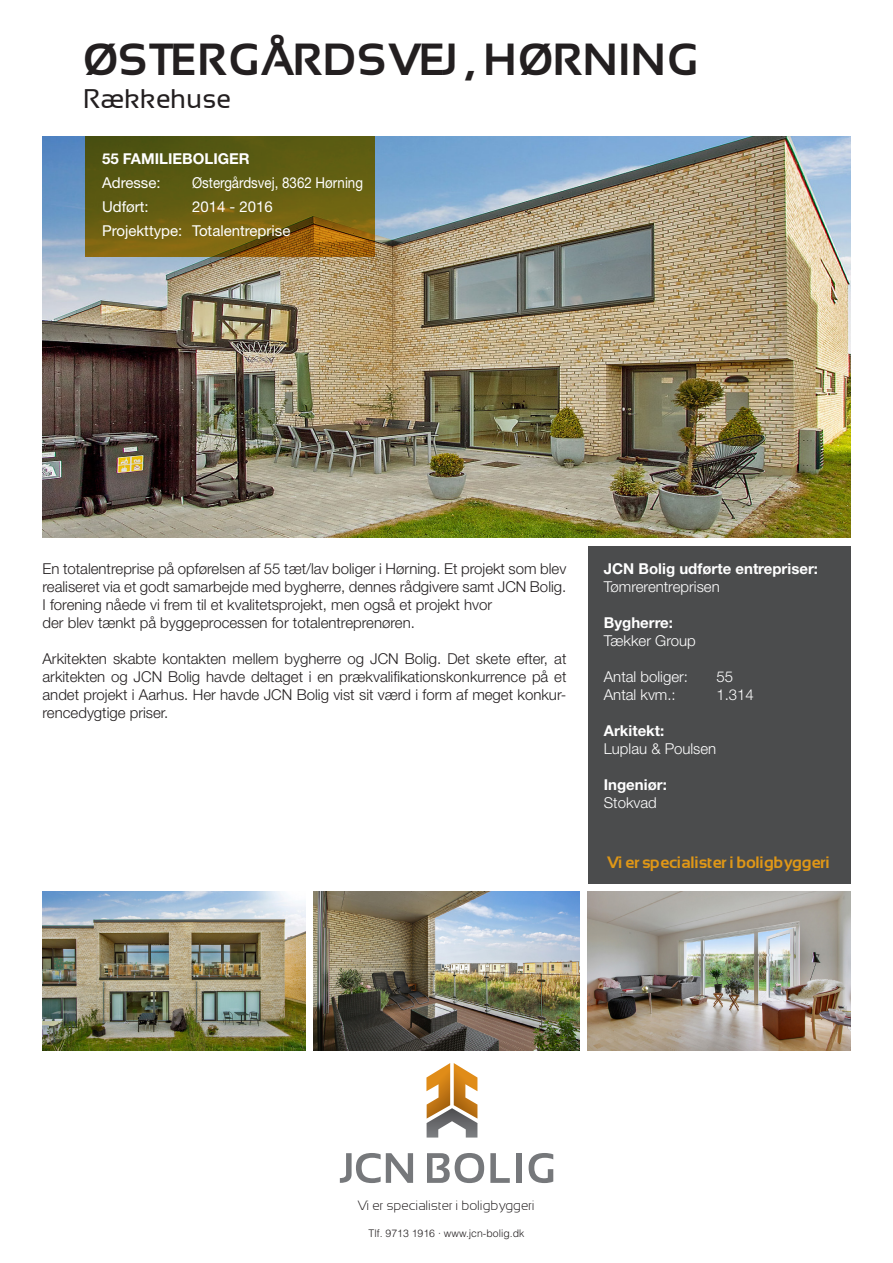
<style>
.page{position:relative;width:893px;height:1263px;background:#fff}
.page>*{position:absolute;margin:0;border:0;box-sizing:border-box;transform-origin:0 0}
.t1{font:700 45px "Sansation";color:#231f20}
.t2{font:27px "Sansation";color:#231f20}
.t3{font:700 16.5px "Sansation";color:#df9717}
.t4{font:300 15px/18px "Helvetica Neue LT Std";color:#231f20;text-align:justify}
.t5{font:300 15px "Helvetica Neue LT Std";color:#fff}
.t6{font:700 15px "Helvetica Neue LT Std";color:#fff}
.t7{font:15px "Helvetica Neue LT Std";color:#fff}
.t8{font:15px "Helvetica Neue LT Std";color:#fff;scale:.89 1}
.t9{font:300 13.5px "Sansation";color:#231f20}
.t10{font:300 10.5px "Helvetica LT Std";color:#231f20}
</style>
<div class="page">
<div style="left:587px;top:546px;width:263px;height:337px;background:#4b4c4d"></div>
<img style="left:43px;top:136px;width:807px;height:402px">
<img style="left:43px;top:892px;width:262px;height:158px">
<img style="left:587px;top:892px;width:263px;height:158px">
<img style="left:314px;top:892px;width:265px;height:158px">
<svg style="left:85px;top:136px;width:289px;height:120px;background:#695d11"></svg>
<svg style="left:426px;top:1063px;width:51px;height:74px"></svg>
<svg style="left:340px;top:1153px;width:73px;height:30px"></svg>
<svg style="left:427px;top:1153px;width:57px;height:30px"></svg>
<svg style="left:490px;top:1153px;width:20px;height:30px"></svg>
<div style="left:516px;top:1153px;width:6px;height:30px;background:#76787b"></div>
<svg style="left:529px;top:1153px;width:24px;height:30px"></svg>
<p class="t1" style="left:85px;top:34px;width:616px">ØSTERGÅRDSVEJ, HØRNING</p>
<p class="t2" style="left:85px;top:83px;width:149px">Rækkehuse</p>
<p class="t6" style="left:102px;top:149px;width:149px">55 FAMILIEBOLIGER</p>
<p class="t7" style="left:102px;top:174px;width:60px">Adresse:</p>
<p class="t8" style="left:192px;top:174px;width:194px">Østergårdsvej, 8362 Hørning</p>
<p class="t7" style="left:102px;top:198px;width:48px">Udført:</p>
<p class="t7" style="left:192px;top:198px;width:82px">2014 - 2016</p>
<p class="t7" style="left:102px;top:222px;width:190px">Projekttype: Totalentreprise</p>
<p class="t4" style="left:43px;top:559px;width:525px">En totalentreprise på opførelsen af 55 tæt/lav boliger i Hørning. Et projekt som blev realiseret via et godt samarbejde med bygherre, dennes rådgivere samt JCN Bolig.<br>I forening nåede vi frem til et kvalitetsprojekt, men også et projekt hvor</p>
<p class="t4" style="left:43px;top:613px;width:374px">der blev tænkt på byggeprocessen for totalentreprenøren.</p>
<p class="t4" style="left:43px;top:649px;width:525px">Arkitekten skabte kontakten mellem bygherre og JCN Bolig. Det skete efter, at arkitekten og JCN Bolig havde deltaget i en prækvalifikationskonkurrence på et andet projekt i Aarhus. Her havde JCN Bolig vist sit værd i form af meget konkur&shy;rencedygtige priser.</p>
<p class="t6" style="left:604px;top:559px;width:216px">JCN Bolig udførte entrepriser:</p>
<p class="t5" style="left:604px;top:577px;width:117px">Tømrerentreprisen</p>
<p class="t6" style="left:604px;top:613px;width:71px">Bygherre:</p>
<p class="t5" style="left:604px;top:631px;width:93px">Tækker Group</p>
<p class="t5" style="left:604px;top:667px;width:86px">Antal boliger:</p>
<p class="t5" style="left:716px;top:667px;width:18px">55</p>
<p class="t5" style="left:604px;top:685px;width:73px">Antal kvm.:</p>
<p class="t5" style="left:716px;top:685px;width:39px">1.314</p>
<p class="t6" style="left:604px;top:721px;width:62px">Arkitekt:</p>
<p class="t5" style="left:604px;top:739px;width:114px">Luplau &amp; Poulsen</p>
<p class="t6" style="left:604px;top:775px;width:65px">Ingeniør:</p>
<p class="t5" style="left:604px;top:793px;width:55px">Stokvad</p>
<p class="t3" style="left:607px;top:853px;width:225px">Vi er specialister i boligbyggeri</p>
<p class="t9" style="left:358px;top:1198px;width:179px">Vi er specialister i boligbyggeri</p>
<p class="t10" style="left:369px;top:1227px;width:157px">Tlf. 9713 1916 · www.jcn-bolig.dk</p>
</div>
